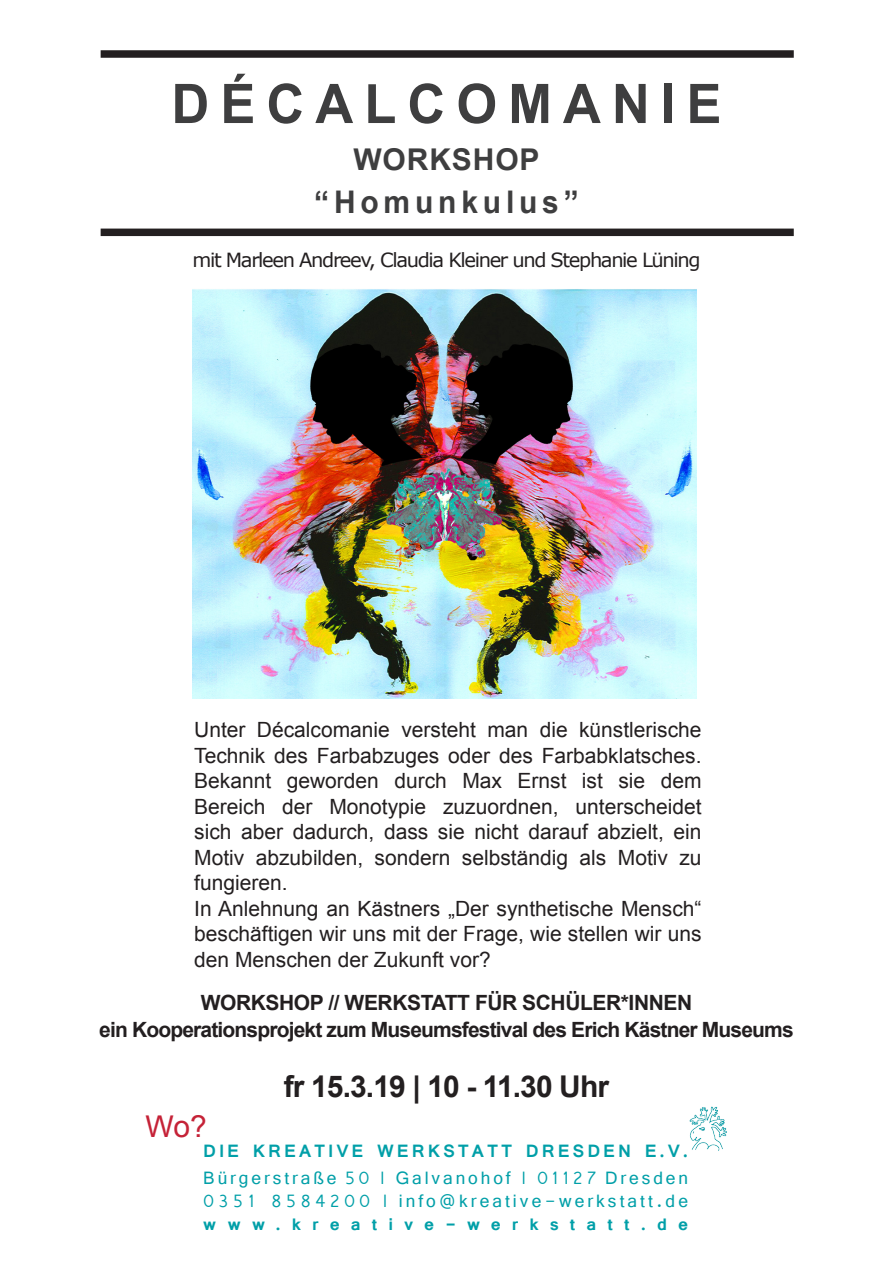
<style>
.page{position:relative;width:893px;height:1263px;background:#fff}
.page>*{position:absolute;margin:0;border:0;box-sizing:border-box;transform-origin:0 0}
.t1{font:700 54.6px "Arial";letter-spacing:.21em;color:#3e3e3f;scale:.96 1}
.t2{font:700 31.2px "Arial";letter-spacing:.16em;color:#3e3e3f;scale:.96 1}
.t3{font:700 30px "Arial";letter-spacing:-.03em;color:#231f20}
.t4{font:700 30px "Arial";letter-spacing:.03em;color:#3e3e3f}
.t5{font:30px "Arial";color:#c52237}
.t6{font:21px/25.5px "Arial";color:#231f20;text-align:justify}
.t7{font:700 21px "Arial";letter-spacing:-.04em;color:#231f20}
.t8{font:700 21px "Arial";letter-spacing:-.02em;color:#231f20}
.t9{font:19.5px "Verdana";letter-spacing:-.07em;color:#231f20}
.t10{font:19.35px/26.4px "Vrinda";letter-spacing:.15em;color:#009fa8}
.t11{font:700 18px "Vrinda";letter-spacing:.575em;color:#009fa8;scale:1.08 1}
.s1{font-weight:700}
</style>
<div class="page">
<div style="left:101px;top:50px;width:693px;height:8px;background:#231f20"></div>
<div style="left:101px;top:229px;width:693px;height:7px;background:#231f20"></div>
<img style="left:689px;top:1106px;width:38px;height:45px">
<img style="left:192px;top:289px;width:504px;height:409px">
<p class="t1" style="left:171px;top:67px;width:574px">DÉCALCOMANIE</p>
<p class="t4" style="left:353px;top:139px;width:188px">WORKSHOP</p>
<p class="t2" style="left:314px;top:181px;width:277px">“Homunkulus”</p>
<p class="t9" style="left:193px;top:247px;width:510px">mit Marleen Andreev, Claudia Kleiner und Stephanie Lüning</p>
<p class="t6" style="left:194px;top:717px;width:509px">Unter Décalcomanie versteht man die künstlerische Technik des Farbabzuges oder des Farbabklatsches.<br>Bekannt geworden durch Max Ernst ist sie dem Bereich der Monotypie zuzuordnen, unterscheidet sich aber dadurch, dass sie nicht darauf abzielt, ein Motiv abzubilden, sondern selbständig als Motiv zu fungieren.</p>
<p class="t6" style="left:194px;top:896px;width:509px">In Anlehnung an Kästners „Der synthetische Mensch“ beschäftigen wir uns mit der Frage, wie stellen wir uns den Menschen der Zukunft vor?</p>
<p class="t8" style="left:201px;top:989px;width:493px">WORKSHOP // WERKSTATT FÜR SCHÜLER*INNEN</p>
<p class="t7" style="left:99px;top:1016px;width:696px">ein Kooperationsprojekt zum Museumsfestival des Erich Kästner Museums</p>
<p class="t3" style="left:284px;top:1066px;width:327px">fr 15.3.19 | 10 - 11.30 Uhr</p>
<p class="t5" style="left:146px;top:1107px;width:63px">Wo?</p>
<p class="t10" style="left:203px;top:1138px;width:486px"><span class="s1">DIE KREATIVE WERKSTATT DRESDEN E.V.<br></span>Bürgerstraße 50 | Galvanohof | 01127 Dresden</p>
<p class="t10" style="left:203px;top:1188px;width:486px">0351 8584200 | info@kreative-werkstatt.de</p>
<p class="t11" style="left:203px;top:1212px;width:450px">www.kreative-werkstatt.de</p>
</div>
